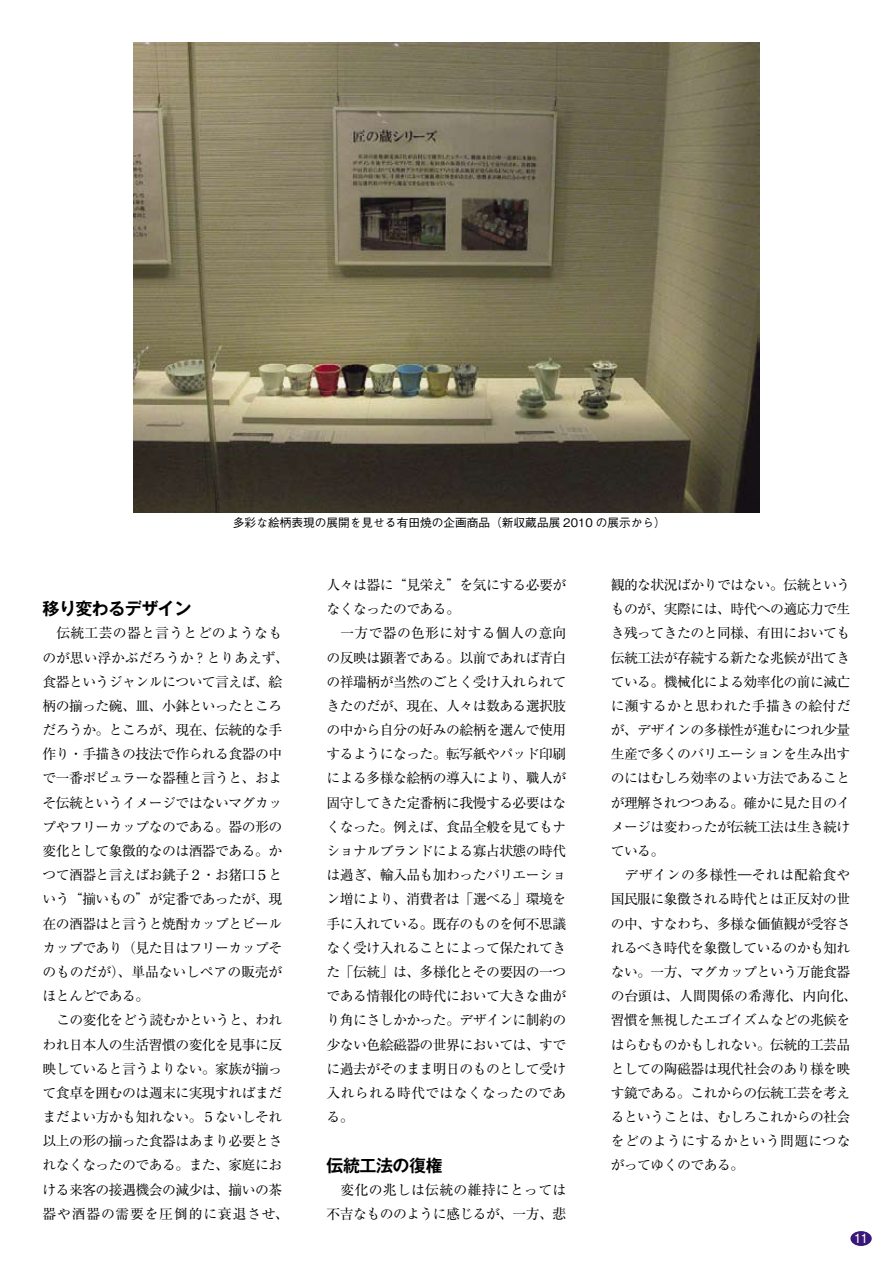
<style>
.page{position:relative;width:893px;height:1263px;background:#fff}
.page>*{position:absolute;margin:0;border:0;box-sizing:border-box;transform-origin:0 0}
.t1{font:700 16.95px "Gothic MB101 Pro De";letter-spacing:-.03em;color:#000}
.t2{font:13.8px/24.2px "Ryumin Pro";letter-spacing:-.04em;color:#000}
.t3{font:13.8px/24.2px "Ryumin Pro";letter-spacing:.025em;color:#000;text-align:right}
.t4{font:500 12.75px "Gothic BBB Pro";color:#fff}
.t5{font:500 11.7px "Gothic BBB Pro";color:#000}
</style>
<div class="page">
<div style="left:850px;top:1231px;width:22px;height:15px;background:#381778;border-radius:50%"></div>
<img style="left:133px;top:43px;width:627px;height:470px">
<p class="t5" style="left:233px;top:513px;width:434px">多彩な絵柄表現の展開を見せる有田焼の企画商品（新収蔵品展 2010 の展示から(</p>
<p class="t1" style="left:43px;top:595px;width:150px">移り変わるデザイン</p>
<p class="t2" style="left:43px;top:620px;width:248px;text-indent:14px">伝統工芸の器と言うとどのようなものが思い浮かぶだろうか？とりあえず、食器というジャンルについて言えば、絵柄の揃った碗、皿、小鉢といったところだろうか。ところが、現在、伝統的な手作り・手描きの技法で作られる食器の中で一番ポピュラーな器種と言うと、およそ伝統というイメージではないマグカップやフリーカップなのである。器の形の変化として象徴的なのは酒器である。かつて酒器と言えばお銚子２・お猪口５という“揃いもの”が定番であったが、現在の酒器はと言うと焼酎カップとビールカップであり（見た目はフリーカップそのものだが）、単品ないしペアの販売がほとんどである。</p>
<p class="t2" style="left:43px;top:1007px;width:248px;text-align:center">この変化をどう読むかというと、われ<br>われ日本人の生活習慣の変化を見事に反映していると言うよりない。家族が揃って食卓を囲むのは週末に実現すればまだまだよい方かも知れない。５ないしそれ以上の形の揃った食器はあまり必要とされなくなったのである。また、家庭における来客の接遇機会の減少は、揃いの茶器や酒器の需要を圧倒的に衰退させ、</p>
<p class="t2" style="left:327px;top:572px;width:241px">人々は器に“見栄え”を気にする必要がなくなったのである。</p>
<p class="t2" style="left:327px;top:620px;width:241px;text-align:justify;text-indent:14px">一方で器の色形に対する個人の意向の反映は顕著である。以前であれば青白の祥瑞柄が当然のごとく受け入れられてきたのだが、現在、人々は数ある選択肢の中から自分の好みの絵柄を選んで使用するようになった。転写紙やパッド印刷による多様な絵柄の導入により、職人が固守してきた定番柄に我慢する必要はなくなった。例えば、食品全般を見てもナショナルブランドによる寡占状態の時代は過ぎ、輸入品も加わったバリエーション増により、消費者は「選べる」環境を手に入れている。既存のものを何不思議なく受け入れることによって保たれてきた「伝統」は、多様化とその要因の一つである情報化の時代において大きな曲がり角にさしかかった。デザインに制約の少ない色絵磁器の世界においては、すでに過去がそのまま明日のものとして受け入れられる時代ではなくなったのである。</p>
<p class="t1" style="left:327px;top:1151px;width:117px">伝統工法の復権</p>
<p class="t3" style="left:327px;top:1176px;width:241px">変化の兆しは伝統の維持にとっては不吉なもののように感じるが、一方、悲</p>
<p class="t2" style="left:611px;top:572px;width:241px;text-align:justify">観的な状況ばかりではない。伝統というものが、実際には、時代への適応力で生き残ってきたのと同様、有田においても伝統工法が存続する新たな兆候が出てきている。機械化による効率化の前に滅亡に瀕するかと思われた手描きの絵付だが、デザインの多様性が進むにつれ少量生産で多くのバリエーションを生み出すのにはむしろ効率のよい方法であることが理解されつつある。確かに見た目のイメージは変わったが伝統工法は生き続けている。</p>
<p class="t2" style="left:611px;top:862px;width:248px;text-indent:14px">デザインの多様性―それは配給食や国民服に象徴される時代とは正反対の世の中、すなわち、多様な価値観が受容されるべき時代を象徴しているのかも知れない。一方、マグカップという万能食器の台頭は、人間関係の希薄化、内向化、習慣を無視したエゴイズムなどの兆候をはらむものかもしれない。伝統的工芸品としての陶磁器は現代社会のあり様を映す鏡である。これからの伝統工芸を考えるということは、むしろこれからの社会をどのようにするかという問題につながってゆくのである。</p>
<p class="t4" style="left:854px;top:1228px;width:16px">11</p>
</div>
